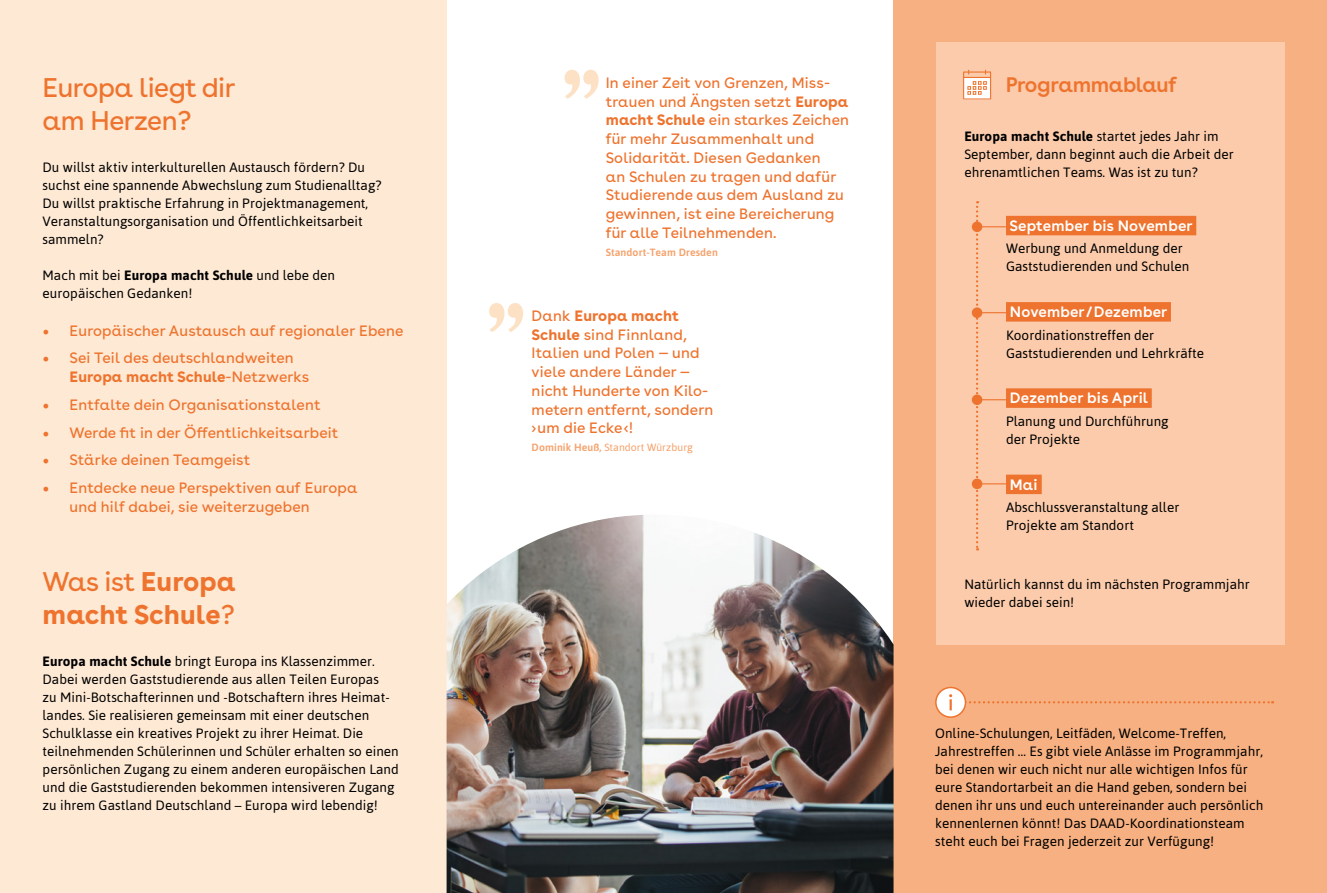
<style>
.page{position:relative;width:1327px;height:893px;background:#fff}
.page>*{position:absolute;margin:0;border:0;box-sizing:border-box;transform-origin:0 0}
.t1{font:700 27px/33px "Buenos Aires";color:#ee732e}
.t2{font:27px/33px "Buenos Aires";letter-spacing:-.02em;color:#ee732e}
.t3{font:600 21px "Buenos Aires";letter-spacing:-.03em;color:#ee732e}
.t4{font:15px/18.8px "Buenos Aires";letter-spacing:.01em;color:#ee732e}
.t5{font:600 15px "Buenos Aires";letter-spacing:.01em;color:#fff}
.t6{font:13.5px/18px "Asap";letter-spacing:.005em;color:#000}
.t7{font:10.5px "Asap";letter-spacing:.005em;color:#f5a16b}
.t8{font:600 10.5px "Asap";letter-spacing:.01em;color:#f5a16b}
.s1{font-weight:700}
.s2{font-family:"Minion Pro";font-size:18px}
.s3{font-weight:400}
.s4{font-weight:600}
</style>
<div class="page">
<div style="left:893px;top:0;width:434px;height:893px;background:#f7b081"></div>
<div style="left:0;top:0;width:446px;height:893px;background:#fee9d4"></div>
<img style="left:446px;top:514px;width:447px;height:379px">
<div style="left:935px;top:43px;width:349px;height:602px;background:#fbcbab"></div>
<svg style="left:963px;top:70px;width:28px;height:30px"></svg>
<div style="left:1006px;top:216px;width:190px;height:19px;background:#ee732e"></div>
<div style="left:1006px;top:302px;width:165px;height:20px;background:#ee732e"></div>
<div style="left:1006px;top:388px;width:145px;height:20px;background:#ee732e"></div>
<div style="left:1006px;top:475px;width:35px;height:19px;background:#ee732e"></div>
<svg style="left:976px;top:201px;width:2px;height:349px"></svg>
<div style="left:972px;top:222px;width:10px;height:10px;background:#ee732e;border-radius:50%"></div>
<hr style="left:977px;top:226px;width:32px;height:1px;background:#ee732e">
<div style="left:972px;top:307px;width:10px;height:11px;background:#ee732e;border-radius:50%"></div>
<hr style="left:977px;top:312px;width:32px;height:1px;background:#ee732e">
<div style="left:972px;top:394px;width:10px;height:11px;background:#ee732e;border-radius:50%"></div>
<hr style="left:977px;top:399px;width:32px;height:1px;background:#ee732e">
<div style="left:972px;top:479px;width:10px;height:10px;background:#ee732e;border-radius:50%"></div>
<hr style="left:977px;top:483px;width:32px;height:1px;background:#ee732e">
<div style="left:936px;top:687px;width:29px;height:30px;background:#fff;border-radius:50%"></div>
<div style="left:935px;top:687px;width:31px;height:31px;border:2px solid #ee732e;border-radius:50%"></div>
<svg style="left:949px;top:694px;width:324px;height:16px"></svg>
<svg style="left:489px;top:303px;width:34px;height:29px"></svg>
<svg style="left:564px;top:70px;width:34px;height:29px"></svg>
<h1 class="t2" style="left:43px;top:70px;width:194px">Europa liegt dir am Herzen?</h1>
<p class="t6" style="left:43px;top:158px;width:340px">Du willst aktiv interkulturellen Austausch fördern? Du suchst eine spannende Abwechslung zum Studienalltag?<br>Du willst praktische Erfahrung in Projektmanagement, Veranstaltungsorganisation und Öffentlichkeitsarbeit sammeln?</p>
<p class="t6" style="left:43px;top:266px;width:294px">Mach mit bei <span class="s1">Europa macht Schule</span> und lebe den europäischen Gedanken!</p>
<p class="t4" style="left:43px;top:320px;width:362px"><span class="s2">•</span> Europäischer Austausch auf regionaler Ebene</p>
<p class="t4" style="left:70px;top:348px;width:241px;text-indent:-27px"><span class="s2">•</span> Sei Teil des deutschlandweiten<br><span class="s1">Europa macht Schule</span>-Netzwerks</p>
<p class="t4" style="left:43px;top:395px;width:280px"><span class="s2">•</span> Entfalte dein Organisationstalent</p>
<p class="t4" style="left:43px;top:422px;width:297px"><span class="s2">•</span> Werde fit in der Öffentlichkeitsarbeit</p>
<p class="t4" style="left:43px;top:450px;width:209px"><span class="s2">•</span> Stärke deinen Teamgeist</p>
<p class="t4" style="left:70px;top:478px;width:289px;text-indent:-27px"><span class="s2">•</span> Entdecke neue Perspektiven auf Europa und hilf dabei, sie weiterzugeben</p>
<h1 class="t1" style="left:43px;top:565px;width:195px"><span class="s3">Was ist</span> Europa macht Schule<span class="s3">?</span></h1>
<p class="t6" style="left:43px;top:652px;width:358px"><span class="s1">Europa macht Schule</span> bringt Europa ins Klassenzimmer.<br>Dabei werden Gaststudierende aus allen Teilen Europas<br>zu Mini-Botschafterinnen und -Botschaftern ihres Heimat&shy;landes. Sie realisieren gemeinsam mit einer deutschen Schulklasse ein kreatives Projekt zu ihrer Heimat. Die teilnehmenden Schülerinnen und Schüler erhalten so einen persönlichen Zugang zu einem anderen europäischen Land und die Gaststudierenden bekommen intensiveren Zugang zu ihrem Gastland Deutschland – Europa wird lebendig!</p>
<p class="t4" style="left:606px;top:73px;width:245px">In einer Zeit von Grenzen, Miss&shy;trauen und Ängsten setzt <span class="s1">Europa macht Schule</span> ein starkes Zeichen für mehr Zusammenhalt und<br>Solidarität. Diesen Gedanken<br>an Schulen zu tragen und dafür<br>Studierende aus dem Ausland zu gewinnen, ist eine Bereicherung für alle Teilnehmenden.</p>
<p class="t8" style="left:606px;top:245px;width:114px">Standort-Team Dresden</p>
<p class="t4" style="left:531px;top:306px;width:183px">Dank <span class="s1">Europa macht<br>Schule</span> sind Finnland,<br>Italien und Polen — und viele andere Länder — nicht Hunderte von Kilo&shy;metern entfernt, sondern ›um die Ecke‹!</p>
<p class="t7" style="left:531px;top:442px;width:163px"><span class="s4">Dominik Heuß,</span> Standort Würzburg</p>
<h2 class="t3" style="left:1005px;top:71px;width:173px">Programmablauf</h2>
<p class="t6" style="left:964px;top:127px;width:271px"><span class="s1">Europa macht Schule</span> startet jedes Jahr im<br>September, dann beginnt auch die Arbeit der ehrenamtlichen Teams. Was ist zu tun?</p>
<p class="t5" style="left:1009px;top:215px;width:185px">September bis November</p>
<p class="t6" style="left:1006px;top:239px;width:185px">Werbung und Anmeldung der<br>Gaststudierenden und Schulen</p>
<p class="t5" style="left:1010px;top:301px;width:159px">November/Dezember</p>
<p class="t6" style="left:1006px;top:326px;width:200px">Koordinationstreffen der<br>Gaststudierenden und Lehrkräfte</p>
<p class="t5" style="left:1010px;top:388px;width:140px">Dezember bis April</p>
<p class="t6" style="left:1006px;top:412px;width:164px">Planung und Durchführung der Projekte</p>
<p class="t5" style="left:1010px;top:474px;width:29px">Mai</p>
<p class="t6" style="left:1006px;top:498px;width:175px">Abschlussveranstaltung aller<br>Projekte am Standort</p>
<p class="t6" style="left:964px;top:575px;width:287px">Natürlich kannst du im nächsten Programmjahr wieder dabei sein!</p>
<p class="t6" style="left:935px;top:724px;width:330px">Online-Schulungen, Leitfäden, Welcome-Treffen, Jahrestreffen … Es gibt viele Anlässe im Programmjahr, bei denen wir euch nicht nur alle wichtigen Infos für eure Standortarbeit an die Hand geben, sondern bei denen ihr uns und euch untereinander auch persönlich kennenlernen könnt! Das DAAD-Koordinationsteam steht euch bei Fragen jederzeit zur Verfügung!</p>
</div>
